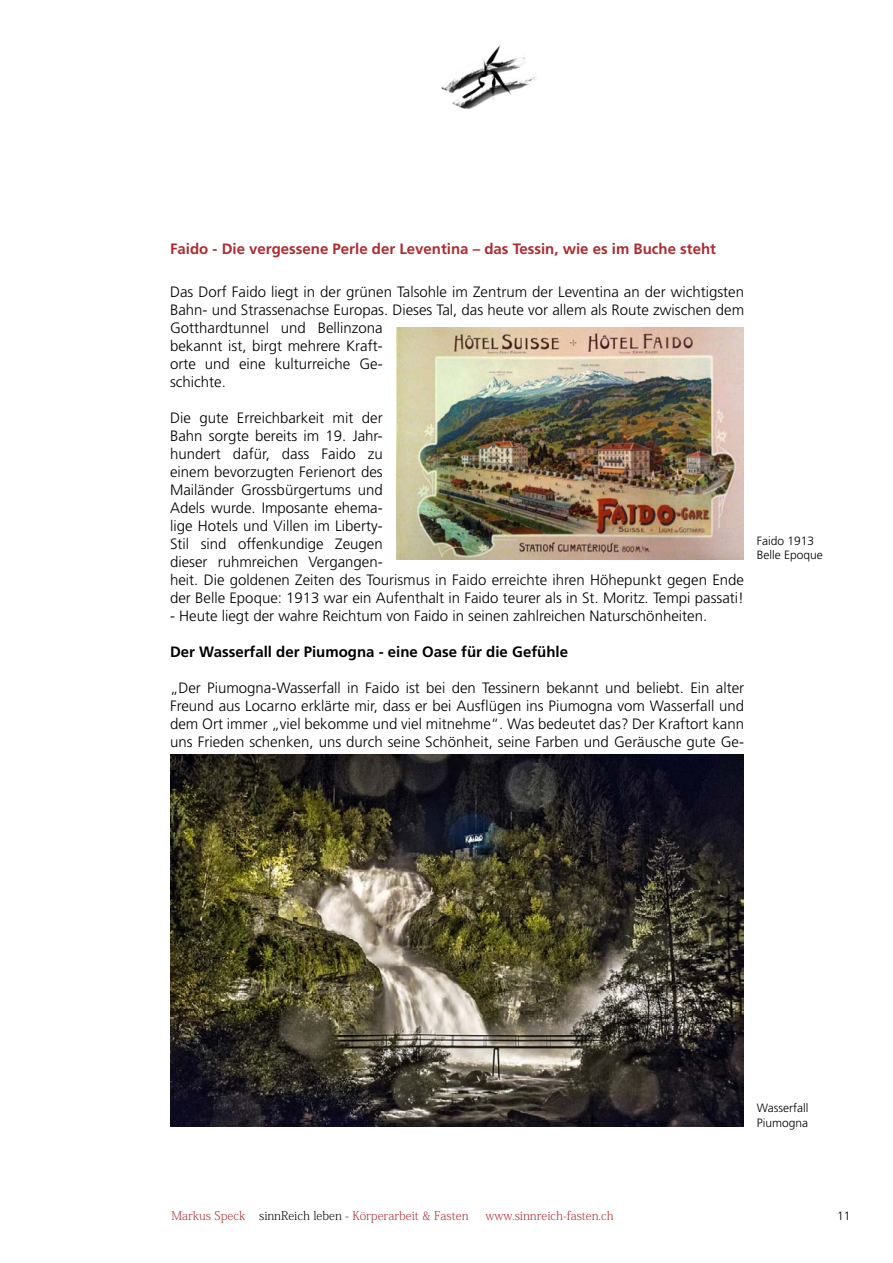
<style>
.page{position:relative;width:893px;height:1263px;background:#fff}
.page>*{position:absolute;margin:0;border:0;box-sizing:border-box;transform-origin:0 0}
.t1{font:300 15px/18px "Frutiger";color:#000}
.t2{font:700 15px "Frutiger";color:#ae2b30}
.t3{font:700 15px "Frutiger";color:#000}
.t4{font:200 12px "Koz Min Pr 6 N";color:#ae2b30}
.t5{font:300 12px/14.4px "Frutiger";color:#000}
.s1{color:#000}
</style>
<div class="page">
<img style="left:441px;top:43px;width:95px;height:65px">
<img style="left:396px;top:327px;width:348px;height:232px">
<img style="left:170px;top:754px;width:574px;height:373px">
<p class="t2" style="left:170px;top:240px;width:547px">Faido - Die vergessene Perle der Leventina – das Tessin, wie es im Buche steht</p>
<p class="t1" style="left:170px;top:282px;width:576px">Das Dorf Faido liegt in der grünen Talsohle im Zentrum der Leventina an der wichtigsten Bahn- und Strassenachse Europas. Dieses Tal, das heute vor allem als Route zwischen dem Gotthardtunnel und Bellinzona<br>bekannt ist, birgt mehrere Kraft-<br>orte und eine kulturreiche Ge-<br>schichte.</p>
<p class="t1" style="left:170px;top:408px;width:575px">Die gute Erreichbarkeit mit der<br>Bahn sorgte bereits im 19. Jahr-<br>hundert dafür, dass Faido zu<br>einem bevorzugten Ferienort des<br>Mailänder Grossbürgertums und<br>Adels wurde. Imposante ehema-<br>lige Hotels und Villen im Liberty-<br>Stil sind offenkundige Zeugen<br>dieser ruhmreichen Vergangen-<br>heit. Die goldenen Zeiten des Tourismus in Faido erreichte ihren Höhepunkt gegen Ende der Belle Epoque: 1913 war ein Aufenthalt in Faido teurer als in St. Moritz. Tempi passati!</p>
<p class="t1" style="left:170px;top:606px;width:539px">- Heute liegt der wahre Reichtum von Faido in seinen zahlreichen Naturschönheiten.</p>
<p class="t3" style="left:170px;top:643px;width:399px">Der Wasserfall der Piumogna - eine Oase für die Gefühle</p>
<p class="t1" style="left:170px;top:678px;width:576px;text-align:justify">„Der Piumogna-Wasserfall in Faido ist bei den Tessinern bekannt und beliebt. Ein alter Freund aus Locarno erklärte mir, dass er bei Ausflügen ins Piumogna vom Wasserfall und dem Ort immer „viel bekomme und viel mitnehme“. Was bedeutet das? Der Kraftort kann uns Frieden schenken, uns durch seine Schönheit, seine Farben und Geräusche gute Ge-</p>
<p class="t5" style="left:757px;top:533px;width:68px">Faido 1913<br>Belle Epoque</p>
<p class="t5" style="left:757px;top:1101px;width:53px">Wasserfall<br>Piumogna</p>
<p class="t4" style="left:171px;top:1209px;width:298px">Markus Speck <span class="s1">sinnReich leben -</span> Körperarbeit &amp; Fasten</p>
<p class="t4" style="left:485px;top:1209px;width:130px">www.sinnreich-fasten.ch</p>
<p class="t5" style="left:837px;top:1209px;width:15px">11</p>
</div>
